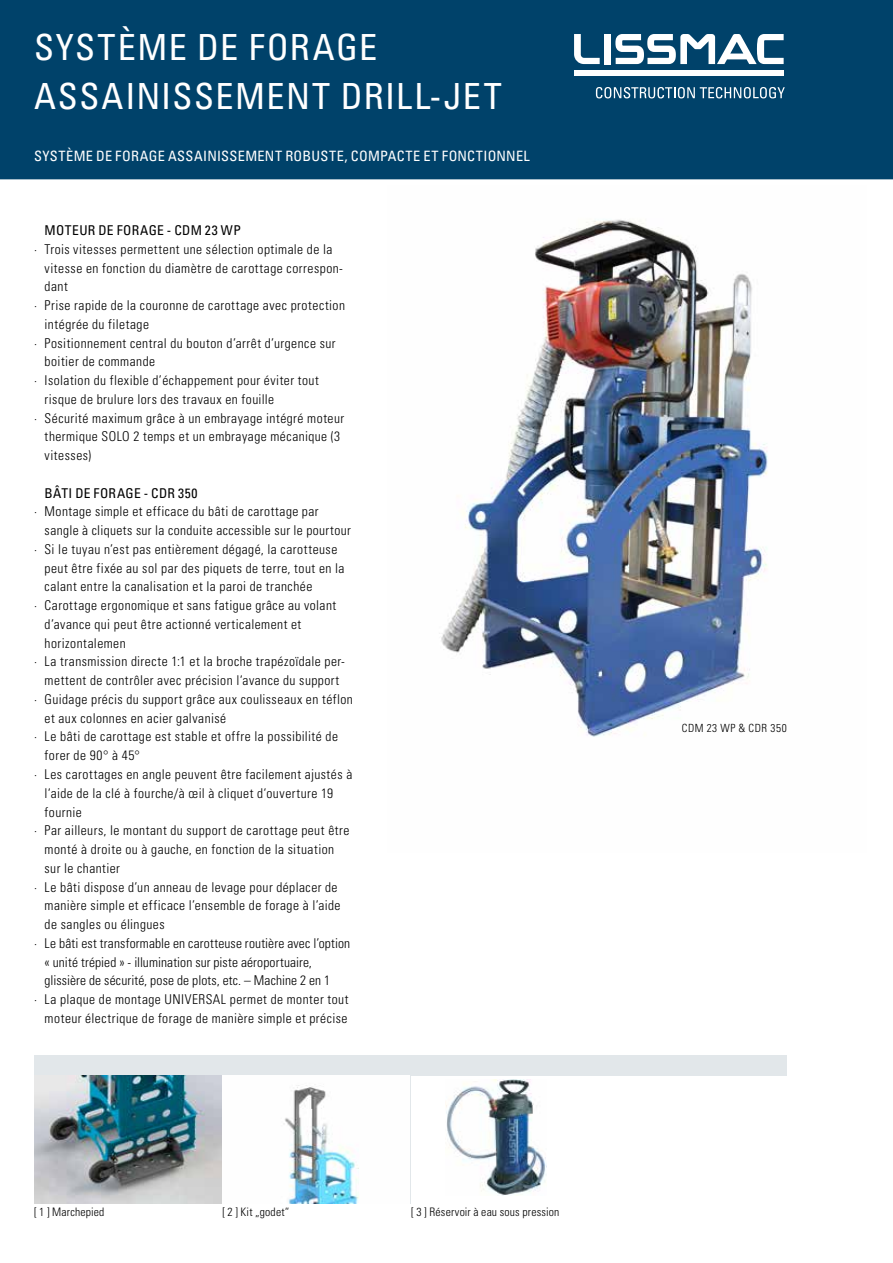
<style>
.page{position:relative;width:893px;height:1263px;background:#fff}
.page>*{position:absolute;margin:0;border:0;box-sizing:border-box;transform-origin:0 0}
.t1{font:condensed 36px/49.5px "Univers";letter-spacing:.045em;color:#fff}
.t2{font:condensed 14.25px "Univers";letter-spacing:.025em;color:#fff}
.t3{font:300 condensed 13.5px "Univers";letter-spacing:.035em;color:#000}
.t4{font:300 condensed 13.5px "Univers";letter-spacing:.01em;color:#000}
.t5{font:300 condensed 13.5px "Univers";letter-spacing:.015em;color:#000}
.t6{font:condensed 13.5px "Univers";letter-spacing:.025em;color:#000}
.t7{font:300 condensed 11.7px "Univers";letter-spacing:.015em;color:#000}
.t8{font:300 condensed 11.25px "Univers";letter-spacing:.05em;color:#000}
</style>
<div class="page">
<div style="left:34px;top:1054px;width:753px;height:149px;background:#e2e7ea"></div>
<img style="left:439px;top:219px;width:329px;height:518px">
<img style="left:221px;top:1076px;width:188px;height:127px">
<img style="left:34px;top:1076px;width:187px;height:127px">
<div style="left:600px;top:1076px;width:187px;height:127px;background:#fff"></div>
<div style="left:411px;top:1076px;width:187px;height:127px;background:#fff"></div>
<img style="left:445px;top:1079px;width:101px;height:116px">
<div style="left:0;top:0;width:893px;height:179px;background:#00426a"></div>
<div style="left:574px;top:70px;width:210px;height:5px;background:#fff"></div>
<svg style="left:35px;top:34px;width:858px;height:30px"></svg>
<svg style="left:596px;top:87px;width:189px;height:11px"></svg>
<h1 class="t1" style="left:34px;top:21px;width:469px">SYSTÈME DE FORAGE<br>ASSAINISSEMENT DRILL-JET</h1>
<p class="t2" style="left:34px;top:147px;width:497px">SYSTÈME DE FORAGE ASSAINISSEMENT ROBUSTE, COMPACTE ET FONCTIONNEL</p>
<p class="t6" style="left:45px;top:222px;width:198px">MOTEUR DE FORAGE - CDM 23 WP</p>
<p class="t3" style="left:34px;top:241px;width:300px">· Trois vitesses permettent une sélection optimale de la</p>
<p class="t3" style="left:45px;top:260px;width:300px">vitesse en fonction du diamètre de carottage correspon-</p>
<p class="t3" style="left:45px;top:278px;width:25px">dant</p>
<p class="t3" style="left:34px;top:297px;width:312px">· Prise rapide de la couronne de carottage avec protection</p>
<p class="t3" style="left:45px;top:316px;width:106px">intégrée du filetage</p>
<p class="t3" style="left:34px;top:335px;width:303px">· Positionnement central du bouton d’arrêt d’urgence sur</p>
<p class="t3" style="left:45px;top:353px;width:112px">boitier de commande</p>
<p class="t3" style="left:34px;top:372px;width:286px">· Isolation du flexible d’échappement pour éviter tout</p>
<p class="t3" style="left:45px;top:391px;width:231px">risque de brulure lors des travaux en fouille</p>
<p class="t3" style="left:34px;top:410px;width:312px">· Sécurité maximum grâce à un embrayage intégré moteur</p>
<p class="t3" style="left:45px;top:429px;width:297px">thermique SOLO 2 temps et un embrayage mécanique (3</p>
<p class="t3" style="left:45px;top:447px;width:48px">vitesses)</p>
<p class="t6" style="left:45px;top:484px;width:154px">BÂTI DE FORAGE - CDR 350</p>
<p class="t3" style="left:34px;top:504px;width:286px">· Montage simple et efficace du bâti de carottage par</p>
<p class="t3" style="left:45px;top:522px;width:308px">sangle à cliquets sur la conduite accessible sur le pourtour</p>
<p class="t3" style="left:34px;top:541px;width:305px">· Si le tuyau n’est pas entièrement dégagé, la carotteuse</p>
<p class="t3" style="left:45px;top:560px;width:301px">peut être fixée au sol par des piquets de terre, tout en la</p>
<p class="t3" style="left:45px;top:579px;width:269px">calant entre la canalisation et la paroi de tranchée</p>
<p class="t3" style="left:34px;top:597px;width:304px">· Carottage ergonomique et sans fatigue grâce au volant</p>
<p class="t3" style="left:45px;top:616px;width:258px">d’avance qui peut être actionné verticalement et</p>
<p class="t3" style="left:45px;top:635px;width:83px">horizontalemen</p>
<p class="t3" style="left:34px;top:654px;width:312px">· La transmission directe 1:1 et la broche trapézoïdale per-</p>
<p class="t3" style="left:45px;top:672px;width:296px">mettent de contrôler avec précision l‘avance du support</p>
<p class="t3" style="left:34px;top:691px;width:320px">· Guidage précis du support grâce aux coulisseaux en téflon</p>
<p class="t3" style="left:45px;top:710px;width:183px">et aux colonnes en acier galvanisé</p>
<p class="t3" style="left:34px;top:729px;width:305px">· Le bâti de carottage est stable et offre la possibilité de</p>
<p class="t3" style="left:45px;top:747px;width:97px">forer de 90° à 45°</p>
<p class="t3" style="left:34px;top:766px;width:320px">· Les carottages en angle peuvent être facilement ajustés à</p>
<p class="t3" style="left:45px;top:785px;width:290px">l‘aide de la clé à fourche/à œil à cliquet d‘ouverture 19</p>
<p class="t3" style="left:45px;top:804px;width:39px">fournie</p>
<p class="t3" style="left:34px;top:822px;width:317px">· Par ailleurs, le montant du support de carottage peut être</p>
<p class="t3" style="left:45px;top:841px;width:291px">monté à droite ou à gauche, en fonction de la situation</p>
<p class="t3" style="left:45px;top:860px;width:77px">sur le chantier</p>
<p class="t3" style="left:34px;top:879px;width:305px">· Le bâti dispose d’un anneau de levage pour déplacer de</p>
<p class="t3" style="left:45px;top:897px;width:297px">manière simple et efficace l’ensemble de forage à l’aide</p>
<p class="t3" style="left:45px;top:916px;width:122px">de sangles ou élingues</p>
<p class="t5" style="left:34px;top:935px;width:318px">· Le bâti est transformable en carotteuse routière avec l’option</p>
<p class="t4" style="left:45px;top:954px;width:269px">« unité trépied » - illumination sur piste aéroportuaire,</p>
<p class="t4" style="left:45px;top:972px;width:287px">glissière de sécurité, pose de plots, etc. – Machine 2 en 1</p>
<p class="t3" style="left:34px;top:991px;width:316px">· La plaque de montage UNIVERSAL permet de monter tout</p>
<p class="t3" style="left:45px;top:1010px;width:304px">moteur électrique de forage de manière simple et précise</p>
<p class="t7" style="left:34px;top:1205px;width:72px">[ 1 ] Marchepied</p>
<p class="t7" style="left:222px;top:1205px;width:68px">[ 2 ] Kit „godet“</p>
<p class="t7" style="left:411px;top:1205px;width:150px">[ 3 ] Réservoir à eau sous pression</p>
<p class="t8" style="left:682px;top:721px;width:106px">CDM 23 WP &amp; CDR 350</p>
</div>
